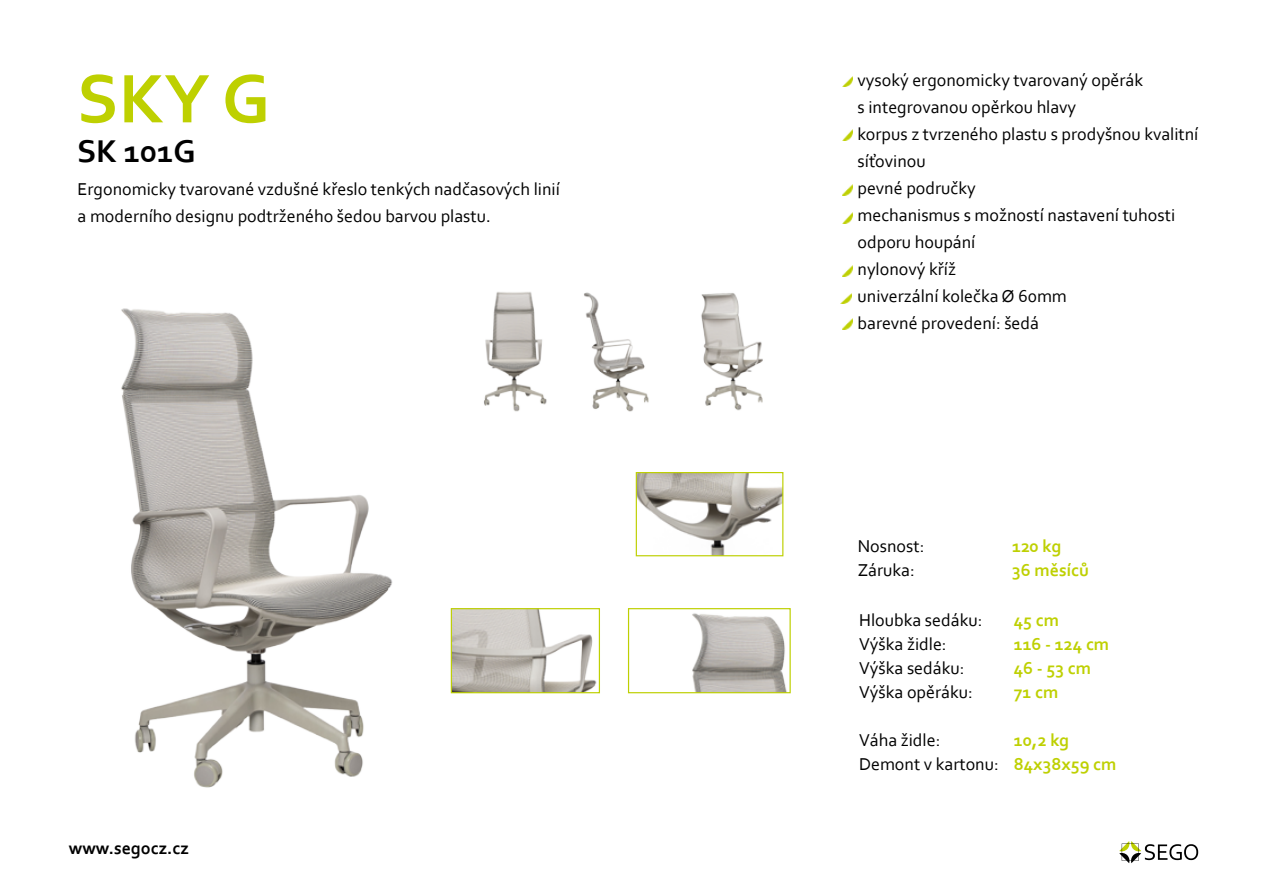
<style>
.page{position:relative;width:1263px;height:893px;background:#fff}
.page>*{position:absolute;margin:0;border:0;box-sizing:border-box;transform-origin:0 0}
.t1{font:700 72px "Corbel";color:#bed001}
.t2{font:700 33px "Corbel";color:#000}
.t3{font:18px/27px "Corbel";color:#000}
.t4{font:700 18px/24px "Corbel";color:#bed002}
.t5{font:700 18px "Corbel";color:#000}
</style>
<div class="page">
<img style="left:692px;top:613px;width:95px;height:78px">
<div style="left:628px;top:608px;width:163px;height:85px;border:1px solid #bed002"></div>
<svg style="left:842px;top:76px;width:11px;height:11px"></svg>
<svg style="left:842px;top:185px;width:10px;height:11px"></svg>
<svg style="left:843px;top:130px;width:10px;height:10px"></svg>
<svg style="left:843px;top:212px;width:10px;height:11px"></svg>
<svg style="left:842px;top:319px;width:10px;height:10px"></svg>
<svg style="left:841px;top:294px;width:10px;height:10px"></svg>
<svg style="left:842px;top:266px;width:10px;height:10px"></svg>
<svg style="left:1119px;top:841px;width:79px;height:22px"></svg>
<img style="left:453px;top:610px;width:144px;height:81px">
<div style="left:451px;top:608px;width:149px;height:85px;border:1px solid #bed002"></div>
<img style="left:638px;top:474px;width:143px;height:80px">
<div style="left:636px;top:472px;width:147px;height:84px;border:1px solid #bed002"></div>
<img style="left:121px;top:308px;width:272px;height:480px">
<img style="left:484px;top:292px;width:63px;height:120px">
<img style="left:584px;top:292px;width:65px;height:120px">
<img style="left:701px;top:293px;width:62px;height:118px">
<h1 class="t1" style="left:77px;top:54px;width:195px">SKY G</h1>
<h2 class="t2" style="left:77px;top:131px;width:120px">SK 101G</h2>
<p class="t3" style="left:78px;top:175px;width:484px">Ergonomicky tvarované vzdušné křeslo tenkých nadčasových linií a moderního designu podtrženého šedou barvou plastu.</p>
<p class="t5" style="left:69px;top:837px;width:121px">www.segocz.cz</p>
<p class="t3" style="left:857px;top:66px;width:342px">vysoký ergonomicky tvarovaný opěrák<br>s integrovanou opěrkou hlavy<br>korpus z tvrzeného plastu s prodyšnou kvalitní síťovinou<br>pevné područky<br>mechanismus s možností nastavení tuhosti odporu houpání<br>nylonový kříž<br>univerzální kolečka Ø 60mm<br>barevné provedení: šedá</p>
<p class="t3" style="left:858px;top:533px;width:68px;line-height:24px">Nosnost:<br>Záruka:</p>
<p class="t4" style="left:1012px;top:533px;width:78px">120 kg<br>36 měsíců</p>
<p class="t3" style="left:859px;top:607px;width:125px;line-height:24px">Hloubka sedáku:<br>Výška židle:<br>Výška sedáku:<br>Výška opěráku:</p>
<p class="t3" style="left:859px;top:727px;width:141px;line-height:24px">Váha židle:<br>Demont v kartonu:</p>
<p class="t4" style="left:1014px;top:608px;width:97px">45 cm<br>116 - 124 cm<br>46 - 53 cm<br>71 cm</p>
<p class="t4" style="left:1014px;top:728px;width:104px">10,2 kg<br>84x38x59 cm</p>
</div>
